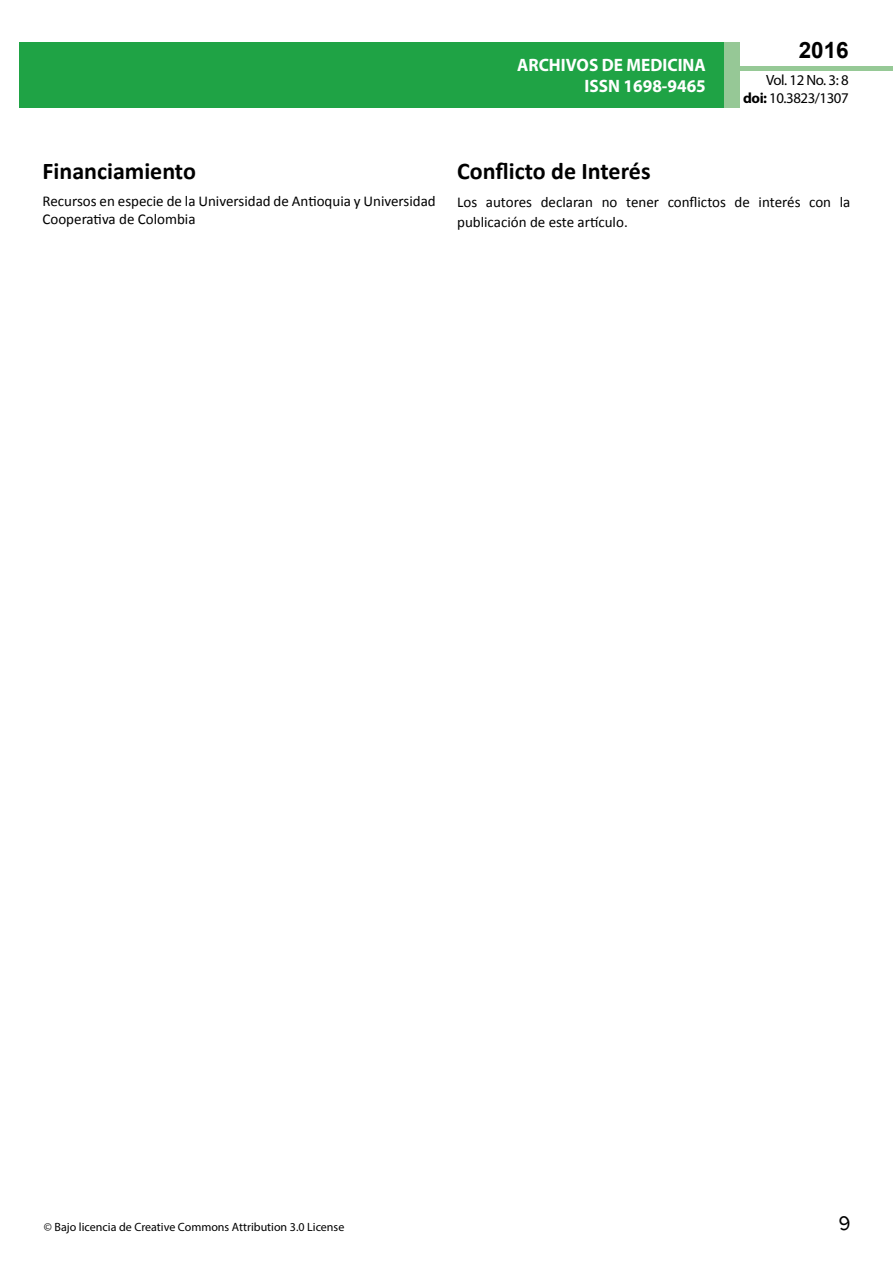
<style>
.page{position:relative;width:893px;height:1263px;background:#fff}
.page>*{position:absolute;margin:0;border:0;box-sizing:border-box;transform-origin:0 0}
.t1{font:25.5px "Tunga";color:#000}
.t2{font:700 24px "Calibri";color:#000}
.t3{font:700 22.5px "Arial";color:#000}
.t4{font:700 18px/21.6px "Myriad Pro";color:#fff;text-align:right;scale:.96 1}
.t5{font:15px/18px "Calibri";color:#000}
.t6{font:14.85px/17.9px "Myriad Pro";letter-spacing:-.03em;color:#000;text-align:right}
.t7{font:12px "Myriad Pro";color:#000}
.s1{font-weight:700}
</style>
<div class="page">
<div style="left:722px;top:66px;width:171px;height:5px;background:#96c996"></div>
<div style="left:19px;top:42px;width:706px;height:66px;background:#1fa345"></div>
<div style="left:725px;top:42px;width:15px;height:66px;background:#96c896"></div>
<p class="t4" style="left:517px;top:53px;width:198px">ARCHIVOS DE MEDICINA<br>ISSN 1698-9465</p>
<h3 class="t3" style="left:799px;top:35px;width:52px">2016</h3>
<p class="t6" style="left:743px;top:71px;width:107px">Vol. 12 No. 3: 8 <span class="s1">doi:</span> 10.3823/1307</p>
<h2 class="t2" style="left:43px;top:156px;width:155px">Financiamiento</h2>
<p class="t5" style="left:43px;top:192px;width:395px">Recursos en especie de la Universidad de Antioquia y Universidad<br>Cooperativa de Colombia</p>
<h2 class="t2" style="left:457px;top:156px;width:195px">Conflicto de Interés</h2>
<p class="t5" style="left:457px;top:192px;width:395px;line-height:19.5px">Los autores declaran no tener conflictos de interés con la publicación de este artículo.</p>
<p class="t7" style="left:44px;top:1220px;width:302px">© Bajo licencia de Creative Commons Attribution 3.0 License</p>
<h1 class="t1" style="left:838px;top:1206px;width:14px">9</h1>
</div>
